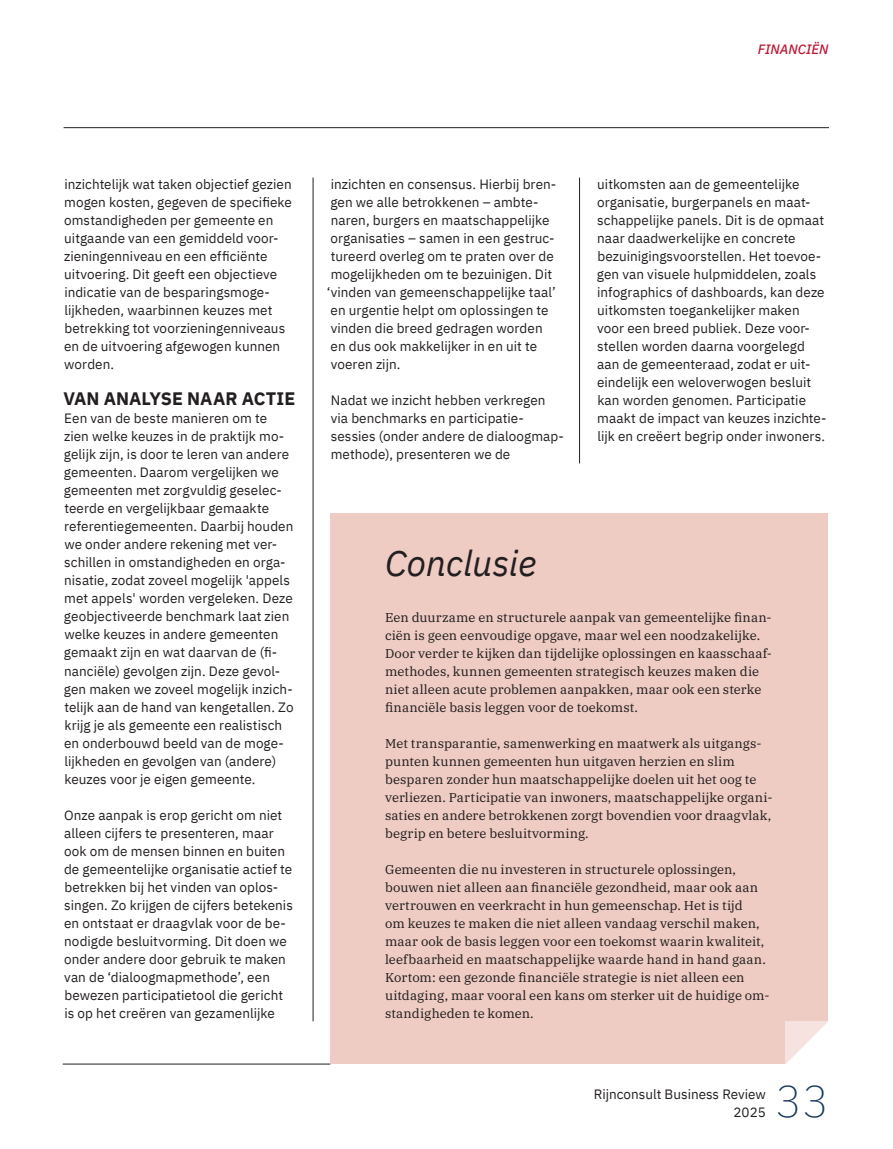
<style>
.page{position:relative;width:893px;height:1149px;background:#fff}
.page>*{position:absolute;margin:0;border:0;box-sizing:border-box;transform-origin:0 0}
.t1{font:200 45px "IBM Plex Sans";color:#18385c}
.t2{font:italic 36px "IBM Plex Sans";letter-spacing:-.01em;color:#231f20}
.t3{font:700 18px "IBM Plex Sans";color:#231f20}
.t4{font:13.5px/18px "IBM Plex Sans";letter-spacing:.005em;color:#231f20}
.t5{font:italic 500 13.5px "IBM Plex Sans";color:#bc1c38}
.t6{font:12.75px/18px "IBM Plex Serif";color:#231f20}
</style>
<div class="page">
<hr style="left:313px;top:177px;width:1px;height:843px;background:#231f20">
<hr style="left:579px;top:177px;width:1px;height:286px;background:#231f20">
<hr style="left:63px;top:1063px;width:267px;height:1px;background:#231f20">
<div style="left:330px;top:513px;width:498px;height:550px;background:#eeccc3"></div>
<svg style="left:786px;top:1021px;width:42px;height:42px"></svg>
<hr style="left:64px;top:127px;width:765px;height:1px;background:#231f20">
<p class="t5" style="left:758px;top:39px;width:72px">FINANCIËN</p>
<p class="t4" style="left:64px;top:174px;width:229px">inzichtelijk wat taken objectief gezien mogen kosten, gegeven de specifieke omstandigheden per gemeente en uitgaande van een gemiddeld voor&shy;zieningenniveau en een efficiënte uitvoering. Dit geeft een objectieve indicatie van de besparingsmoge&shy;lijkheden, waarbinnen keuzes met betrekking tot voorzieningenniveaus en de uitvoering afgewogen kunnen worden.</p>
<h3 class="t3" style="left:63px;top:384px;width:233px">VAN ANALYSE NAAR ACTIE</h3>
<p class="t4" style="left:64px;top:408px;width:231px">Een van de beste manieren om te zien welke keuzes in de praktijk mo&shy;gelijk zijn, is door te leren van andere gemeenten. Daarom vergelijken we gemeenten met zorgvuldig geselec&shy;teerde en vergelijkbaar gemaakte referentiegemeenten. Daarbij houden we onder andere rekening met ver&shy;schillen in omstandigheden en orga&shy;nisatie, zodat zoveel mogelijk 'appels met appels' worden vergeleken. Deze geobjectiveerde benchmark laat zien welke keuzes in andere gemeenten gemaakt zijn en wat daarvan de (fi&shy;nanciële) gevolgen zijn. Deze gevol&shy;gen maken we zoveel mogelijk inzich&shy;telijk aan de hand van kengetallen. Zo krijg je als gemeente een realistisch en onderbouwd beeld van de moge&shy;lijkheden en gevolgen van (andere) keuzes voor je eigen gemeente.</p>
<p class="t4" style="left:64px;top:804px;width:230px">Onze aanpak is erop gericht om niet alleen cijfers te presenteren, maar ook om de mensen binnen en buiten de gemeentelijke organisatie actief te betrekken bij het vinden van oplos&shy;singen. Zo krijgen de cijfers betekenis en ontstaat er draagvlak voor de be&shy;nodigde besluitvorming. Dit doen we onder andere door gebruik te maken van de ‘dialoogmapmethode’, een bewezen participatietool die gericht is op het creëren van gezamenlijke</p>
<p class="t4" style="left:327px;top:174px;width:231px">inzichten en consensus. Hierbij bren&shy;gen we alle betrokkenen – ambte&shy;naren, burgers en maatschappelijke organisaties – samen in een gestruc&shy;tureerd overleg om te praten over de mogelijkheden om te bezuinigen. Dit ‘vinden van gemeenschappelijke taal’ en urgentie helpt om oplossingen te vinden die breed gedragen worden en dus ook makkelijker in en uit te voeren zijn.</p>
<p class="t4" style="left:331px;top:390px;width:235px">Nadat we inzicht hebben verkregen via benchmarks en participatie&shy;sessies (onder andere de dialoogmap&shy;methode), presenteren we de</p>
<p class="t4" style="left:597px;top:174px;width:231px">uitkomsten aan de gemeentelijke organisatie, burgerpanels en maat&shy;schappelijke panels. Dit is de opmaat naar daadwerkelijke en concrete bezuinigingsvoorstellen. Het toevoe&shy;gen van visuele hulpmiddelen, zoals infographics of dashboards, kan deze uitkomsten toegankelijker maken voor een breed publiek. Deze voor&shy;stellen worden daarna voorgelegd aan de gemeenteraad, zodat er uit&shy;eindelijk een weloverwogen besluit kan worden genomen. Participatie maakt de impact van keuzes inzichte&shy;lijk en creëert begrip onder inwoners.</p>
<h2 class="t2" style="left:385px;top:536px;width:153px">Conclusie</h2>
<p class="t6" style="left:385px;top:606px;width:388px">Een duurzame en structurele aanpak van gemeentelijke finan&shy;ciën is geen eenvoudige opgave, maar wel een noodzakelijke.<br>Door verder te kijken dan tijdelijke oplossingen en kaasschaaf&shy;methodes, kunnen gemeenten strategisch keuzes maken die niet alleen acute problemen aanpakken, maar ook een sterke financiële basis leggen voor de toekomst.</p>
<p class="t6" style="left:385px;top:732px;width:389px">Met transparantie, samenwerking en maatwerk als uitgangs&shy;punten kunnen gemeenten hun uitgaven herzien en slim besparen zonder hun maatschappelijke doelen uit het oog te verliezen. Participatie van inwoners, maatschappelijke organi&shy;saties en andere betrokkenen zorgt bovendien voor draagvlak, begrip en betere besluitvorming.</p>
<p class="t6" style="left:385px;top:858px;width:386px">Gemeenten die nu investeren in structurele oplossingen, bouwen niet alleen aan financiële gezondheid, maar ook aan vertrouwen en veerkracht in hun gemeenschap. Het is tijd<br>om keuzes te maken die niet alleen vandaag verschil maken, maar ook de basis leggen voor een toekomst waarin kwaliteit, leefbaarheid en maatschappelijke waarde hand in hand gaan.<br>Kortom: een gezonde financiële strategie is niet alleen een uitdaging, maar vooral een kans om sterker uit de huidige om&shy;standigheden te komen.</p>
<p class="t4" style="left:594px;top:1083px;width:174px;text-align:right">Rijnconsult Business Review<br>2025</p>
<h1 class="t1" style="left:775px;top:1067px;width:55px">33</h1>
</div>
